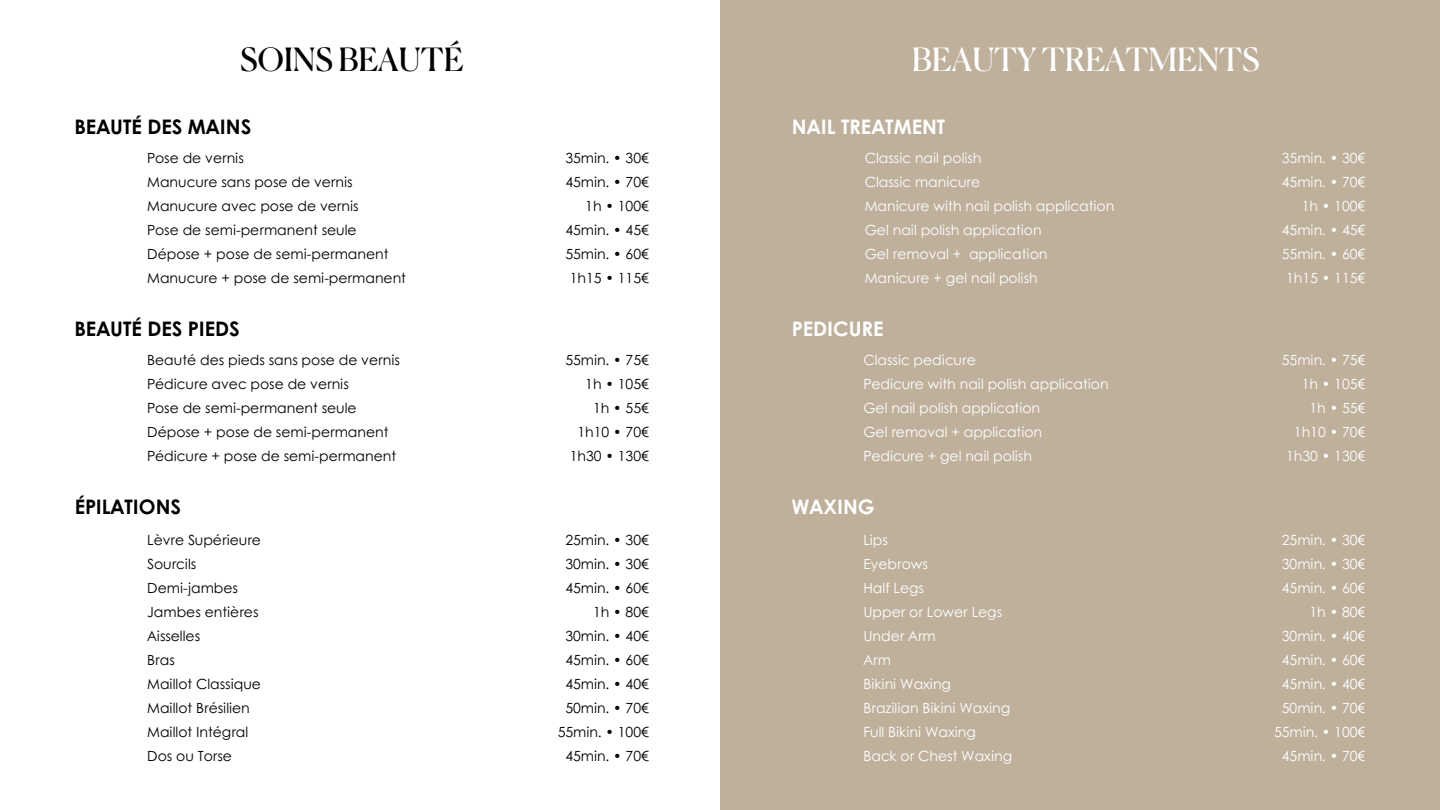
<style>
.page{position:relative;width:1440px;height:810px;background:#fff}
.page>*{position:absolute;margin:0;border:0;box-sizing:border-box;transform-origin:0 0}
.t1{font:32px "Canela";color:#fff}
.t2{font:32px "Canela";color:#000}
.t3{font:700 20px "Century Gothic";color:#000}
.t4{font:700 20px "Century Gothic";color:#fff}
.t5{font:14px "Century Gothic";color:#000}
.t6{font:14px "Century Gothic";color:#fff}
</style>
<div class="page">
<div style="left:720px;top:0;width:720px;height:810px;background:#bfb09c"></div>
<h1 class="t2" style="left:240px;top:46px;width:225px">SOINS BEAUTÉ</h1>
<h1 class="t3" style="left:74px;top:112px;width:178px">BEAUTÉ DES MAINS</h1>
<h2 class="t5" style="left:147px;top:147px;width:98px">Pose de vernis</h2>
<p class="t5" style="left:147px;top:171px;width:207px">Manucure sans pose de vernis</p>
<p class="t5" style="left:147px;top:195px;width:213px">Manucure avec pose de vernis</p>
<p class="t5" style="left:147px;top:219px;width:211px">Pose de semi-permanent seule</p>
<p class="t5" style="left:147px;top:243px;width:243px">Dépose + pose de semi-permanent</p>
<p class="t5" style="left:147px;top:267px;width:260px">Manucure + pose de semi-permanent</p>
<p class="t3" style="left:74px;top:313px;width:167px">BEAUTÉ DES PIEDS</p>
<p class="t5" style="left:147px;top:349px;width:254px">Beauté des pieds sans pose de vernis</p>
<p class="t5" style="left:147px;top:373px;width:203px">Pédicure avec pose de vernis</p>
<p class="t5" style="left:147px;top:397px;width:211px">Pose de semi-permanent seule</p>
<p class="t5" style="left:147px;top:421px;width:243px">Dépose + pose de semi-permanent</p>
<p class="t5" style="left:147px;top:445px;width:250px">Pédicure + pose de semi-permanent</p>
<p class="t3" style="left:75px;top:491px;width:108px">ÉPILATIONS</p>
<h2 class="t5" style="left:147px;top:529px;width:115px">Lèvre Supérieure</h2>
<p class="t5" style="left:147px;top:553px;width:51px">Sourcils</p>
<p class="t5" style="left:147px;top:577px;width:92px">Demi-jambes</p>
<p class="t5" style="left:147px;top:601px;width:113px">Jambes entières</p>
<p class="t5" style="left:147px;top:625px;width:54px">Aisselles</p>
<p class="t5" style="left:147px;top:649px;width:29px">Bras</p>
<p class="t5" style="left:147px;top:673px;width:115px">Maillot Classique</p>
<p class="t5" style="left:147px;top:697px;width:104px">Maillot Brésilien</p>
<p class="t5" style="left:147px;top:721px;width:103px">Maillot Intégral</p>
<p class="t5" style="left:147px;top:745px;width:86px">Dos ou Torse</p>
<h2 class="t5" style="left:565px;top:147px;width:85px">35min. • 30€</h2>
<p class="t5" style="left:565px;top:171px;width:85px">45min. • 70€</p>
<p class="t5" style="left:585px;top:195px;width:65px">1h • 100€</p>
<p class="t5" style="left:565px;top:219px;width:85px">45min. • 45€</p>
<p class="t5" style="left:565px;top:243px;width:85px">55min. • 60€</p>
<p class="t5" style="left:570px;top:267px;width:81px">1h15 • 115€</p>
<p class="t5" style="left:565px;top:349px;width:85px">55min. • 75€</p>
<p class="t5" style="left:585px;top:373px;width:65px">1h • 105€</p>
<p class="t5" style="left:593px;top:397px;width:57px">1h • 55€</p>
<p class="t5" style="left:578px;top:421px;width:73px">1h10 • 70€</p>
<p class="t5" style="left:570px;top:445px;width:81px">1h30 • 130€</p>
<p class="t5" style="left:565px;top:529px;width:85px">25min. • 30€</p>
<p class="t5" style="left:565px;top:553px;width:85px">30min. • 30€</p>
<p class="t5" style="left:565px;top:577px;width:85px">45min. • 60€</p>
<p class="t5" style="left:593px;top:601px;width:57px">1h • 80€</p>
<p class="t5" style="left:565px;top:625px;width:85px">30min. • 40€</p>
<p class="t5" style="left:565px;top:649px;width:85px">45min. • 60€</p>
<p class="t5" style="left:565px;top:673px;width:85px">45min. • 40€</p>
<p class="t5" style="left:565px;top:697px;width:85px">50min. • 70€</p>
<p class="t5" style="left:558px;top:721px;width:93px">55min. • 100€</p>
<p class="t5" style="left:565px;top:745px;width:85px">45min. • 70€</p>
<p class="t1" style="left:912px;top:46px;width:349px">BEAUTY TREATMENTS</p>
<h2 class="t4" style="left:792px;top:112px;width:155px">NAIL TREATMENT</h2>
<p class="t6" style="left:865px;top:147px;width:118px">Classic nail polish</p>
<p class="t6" style="left:865px;top:171px;width:117px">Classic manicure</p>
<p class="t6" style="left:865px;top:195px;width:251px">Manicure with nail polish application</p>
<p class="t6" style="left:865px;top:219px;width:178px">Gel nail polish application</p>
<p class="t6" style="left:865px;top:243px;width:184px">Gel removal + application</p>
<p class="t6" style="left:865px;top:267px;width:174px">Manicure + gel nail polish</p>
<p class="t4" style="left:792px;top:313px;width:93px">PEDICURE</p>
<p class="t6" style="left:863px;top:349px;width:114px">Classic pedicure</p>
<p class="t6" style="left:863px;top:373px;width:247px">Pedicure with nail polish application</p>
<p class="t6" style="left:863px;top:397px;width:178px">Gel nail polish application</p>
<p class="t6" style="left:863px;top:421px;width:180px">Gel removal + application</p>
<p class="t6" style="left:863px;top:445px;width:170px">Pedicure + gel nail polish</p>
<p class="t4" style="left:792px;top:491px;width:85px">WAXING</p>
<h2 class="t6" style="left:863px;top:529px;width:26px">Lips</h2>
<p class="t6" style="left:863px;top:553px;width:66px">Eyebrows</p>
<p class="t6" style="left:863px;top:577px;width:62px">Half Legs</p>
<p class="t6" style="left:863px;top:601px;width:140px">Upper or Lower Legs</p>
<p class="t6" style="left:863px;top:625px;width:74px">Under Arm</p>
<p class="t6" style="left:863px;top:649px;width:29px">Arm</p>
<p class="t6" style="left:863px;top:673px;width:89px">Bikini Waxing</p>
<p class="t6" style="left:863px;top:697px;width:148px">Brazilian Bikini Waxing</p>
<p class="t6" style="left:863px;top:721px;width:114px">Full Bikini Waxing</p>
<p class="t6" style="left:863px;top:745px;width:150px">Back or Chest Waxing</p>
<h2 class="t6" style="left:1282px;top:147px;width:85px">35min. • 30€</h2>
<p class="t6" style="left:1282px;top:171px;width:85px">45min. • 70€</p>
<p class="t6" style="left:1302px;top:195px;width:65px">1h • 100€</p>
<p class="t6" style="left:1282px;top:219px;width:85px">45min. • 45€</p>
<p class="t6" style="left:1282px;top:243px;width:85px">55min. • 60€</p>
<p class="t6" style="left:1286px;top:267px;width:81px">1h15 • 115€</p>
<p class="t6" style="left:1282px;top:349px;width:85px">55min. • 75€</p>
<p class="t6" style="left:1302px;top:373px;width:65px">1h • 105€</p>
<p class="t6" style="left:1309px;top:397px;width:57px">1h • 55€</p>
<p class="t6" style="left:1294px;top:421px;width:73px">1h10 • 70€</p>
<p class="t6" style="left:1286px;top:445px;width:81px">1h30 • 130€</p>
<p class="t6" style="left:1282px;top:529px;width:85px">25min. • 30€</p>
<p class="t6" style="left:1282px;top:553px;width:85px">30min. • 30€</p>
<p class="t6" style="left:1282px;top:577px;width:85px">45min. • 60€</p>
<p class="t6" style="left:1309px;top:601px;width:57px">1h • 80€</p>
<p class="t6" style="left:1282px;top:625px;width:85px">30min. • 40€</p>
<p class="t6" style="left:1282px;top:649px;width:85px">45min. • 60€</p>
<p class="t6" style="left:1282px;top:673px;width:85px">45min. • 40€</p>
<p class="t6" style="left:1282px;top:697px;width:85px">50min. • 70€</p>
<p class="t6" style="left:1274px;top:721px;width:93px">55min. • 100€</p>
<p class="t6" style="left:1282px;top:745px;width:85px">45min. • 70€</p>
</div>
